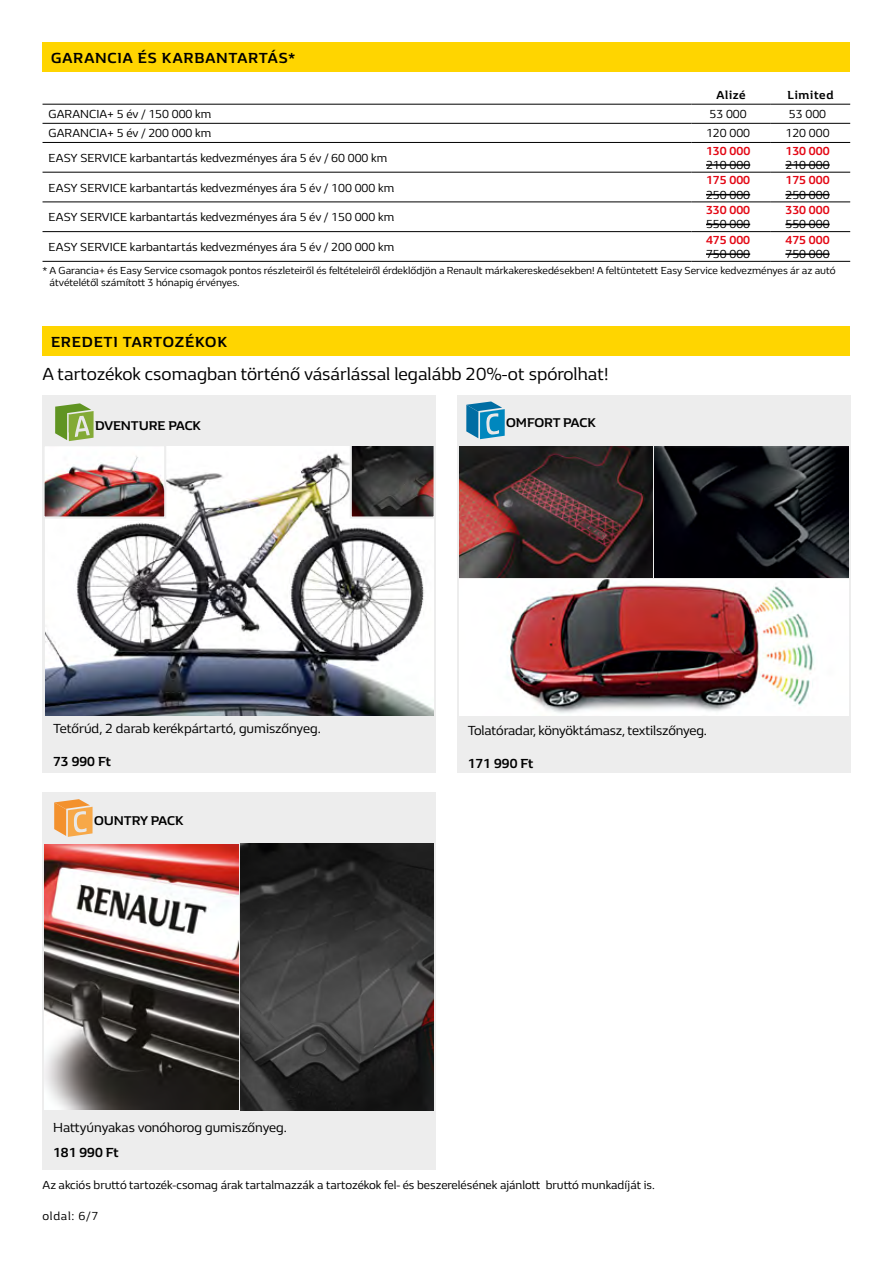
<style>
.page{position:relative;width:893px;height:1263px;background:#fff}
.page>*{position:absolute;margin:0;border:0;box-sizing:border-box;transform-origin:0 0}
.t1{font:18px "Renault Life";color:#000}
.t2{font:700 15px "Renault Life";letter-spacing:.05em;color:#000}
.t3{font:13.5px "Renault Life";letter-spacing:-.01em;color:#000}
.t4{font:700 13.5px "Renault Life";color:#000}
.t5{font:700 13.05px "Renault Life";color:#000}
.t6{font:12px "Renault Life";color:#000}
.t7{font:700 12px "Renault Life";color:#e30613}
.t8{font:700 12px "Renault Life";letter-spacing:.06em;color:#000}
.t9{font:10.5px/12px "Renault Life";color:#000}
</style>
<div class="page">
<div style="left:43px;top:43px;width:807px;height:29px;background:#ffd500"></div>
<hr style="left:43px;top:104px;width:648px;height:1px;background:#000">
<hr style="left:691px;top:104px;width:80px;height:1px;background:#000">
<hr style="left:771px;top:104px;width:79px;height:1px;background:#000">
<hr style="left:43px;top:123px;width:648px;height:1px;background:#000">
<hr style="left:691px;top:123px;width:80px;height:1px;background:#000">
<hr style="left:771px;top:123px;width:79px;height:1px;background:#000">
<hr style="left:43px;top:142px;width:648px;height:1px;background:#000">
<hr style="left:691px;top:142px;width:80px;height:1px;background:#000">
<hr style="left:771px;top:142px;width:79px;height:1px;background:#000">
<hr style="left:43px;top:172px;width:648px;height:1px;background:#000">
<hr style="left:691px;top:172px;width:80px;height:1px;background:#000">
<hr style="left:771px;top:172px;width:79px;height:1px;background:#000">
<hr style="left:43px;top:202px;width:648px;height:1px;background:#000">
<hr style="left:691px;top:202px;width:80px;height:1px;background:#000">
<hr style="left:771px;top:202px;width:79px;height:1px;background:#000">
<hr style="left:43px;top:231px;width:648px;height:1px;background:#000">
<hr style="left:691px;top:231px;width:80px;height:1px;background:#000">
<hr style="left:771px;top:231px;width:79px;height:1px;background:#000">
<hr style="left:43px;top:261px;width:648px;height:1px;background:#000">
<hr style="left:691px;top:261px;width:80px;height:1px;background:#000">
<hr style="left:771px;top:261px;width:79px;height:1px;background:#000">
<hr style="left:706px;top:164px;width:44px;height:2px;background:#000">
<hr style="left:785px;top:164px;width:45px;height:2px;background:#000">
<hr style="left:706px;top:194px;width:44px;height:1px;background:#000">
<hr style="left:785px;top:194px;width:45px;height:1px;background:#000">
<hr style="left:706px;top:224px;width:44px;height:1px;background:#000">
<hr style="left:785px;top:224px;width:45px;height:1px;background:#000">
<hr style="left:706px;top:253px;width:44px;height:2px;background:#000">
<hr style="left:785px;top:253px;width:45px;height:2px;background:#000">
<div style="left:43px;top:396px;width:393px;height:377px;background:#ededed"></div>
<div style="left:43px;top:792px;width:393px;height:378px;background:#ededed"></div>
<img style="left:45px;top:844px;width:193px;height:265px">
<img style="left:240px;top:843px;width:194px;height:268px">
<div style="left:457px;top:396px;width:393px;height:377px;background:#ededed"></div>
<img style="left:655px;top:446px;width:193px;height:131px">
<img style="left:459px;top:446px;width:194px;height:131px">
<div style="left:43px;top:326px;width:807px;height:30px;background:#ffd500"></div>
<img style="left:459px;top:579px;width:389px;height:136px">
<img style="left:45px;top:446px;width:389px;height:269px">
<img style="left:46px;top:447px;width:117px;height:69px">
<div style="left:43px;top:444px;width:123px;height:75px;border:2px solid #ededed"></div>
<img style="left:353px;top:446px;width:80px;height:70px">
<div style="left:350px;top:441px;width:86px;height:78px;border:2px solid #ededed"></div>
<svg style="left:55px;top:403px;width:39px;height:38px"></svg>
<svg style="left:466px;top:401px;width:39px;height:38px"></svg>
<svg style="left:54px;top:799px;width:39px;height:38px"></svg>
<p class="t2" style="left:51px;top:48px;width:246px">GARANCIA ÉS KARBANTARTÁS*</p>
<p class="t8" style="left:717px;top:87px;width:31px">Alizé</p>
<p class="t8" style="left:787px;top:87px;width:47px">Limited</p>
<p class="t6" style="left:49px;top:106px;width:164px">GARANCIA+ 5 év / 150 000 km</p>
<p class="t6" style="left:709px;top:106px;width:39px">53 000</p>
<p class="t6" style="left:789px;top:106px;width:39px">53 000</p>
<p class="t6" style="left:49px;top:125px;width:164px">GARANCIA+ 5 év / 200 000 km</p>
<p class="t6" style="left:706px;top:125px;width:46px">120 000</p>
<p class="t6" style="left:785px;top:125px;width:46px">120 000</p>
<p class="t6" style="left:49px;top:150px;width:340px">EASY SERVICE karbantartás kedvezményes ára 5 év / 60 000 km</p>
<p class="t7" style="left:706px;top:142px;width:46px">130 000</p>
<p class="t6" style="left:706px;top:157px;width:46px">210 000</p>
<p class="t7" style="left:785px;top:142px;width:46px">130 000</p>
<p class="t6" style="left:785px;top:157px;width:46px">210 000</p>
<p class="t6" style="left:49px;top:179px;width:347px">EASY SERVICE karbantartás kedvezményes ára 5 év / 100 000 km</p>
<p class="t6" style="left:49px;top:209px;width:347px">EASY SERVICE karbantartás kedvezményes ára 5 év / 150 000 km</p>
<p class="t7" style="left:706px;top:172px;width:46px">175 000</p>
<p class="t6" style="left:706px;top:187px;width:46px">250 000</p>
<p class="t7" style="left:706px;top:202px;width:46px">330 000</p>
<p class="t6" style="left:706px;top:216px;width:46px">550 000</p>
<p class="t7" style="left:785px;top:172px;width:46px">175 000</p>
<p class="t6" style="left:785px;top:187px;width:46px">250 000</p>
<p class="t7" style="left:785px;top:202px;width:46px">330 000</p>
<p class="t6" style="left:785px;top:216px;width:46px">550 000</p>
<p class="t7" style="left:785px;top:232px;width:46px">475 000</p>
<p class="t6" style="left:785px;top:246px;width:46px">750 000</p>
<p class="t9" style="left:50px;top:264px;width:788px;text-indent:-7px">* A Garancia+ és Easy Service csomagok pontos részleteiről és feltételeiről érdeklődjön a Renault márkakereskedésekben! A feltüntetett Easy Service kedvezményes ár az autó átvételétől számított 3 hónapig érvényes.</p>
<p class="t7" style="left:706px;top:232px;width:46px">475 000</p>
<p class="t6" style="left:706px;top:246px;width:46px">750 000</p>
<p class="t6" style="left:49px;top:239px;width:347px">EASY SERVICE karbantartás kedvezményes ára 5 év / 200 000 km</p>
<p class="t2" style="left:51px;top:332px;width:177px">EREDETI TARTOZÉKOK</p>
<p class="t5" style="left:503px;top:358px;width:108px">DVENTURE PACK</p>
<h1 class="t1" style="left:43px;top:362px;width:567px">A tartozékok csomagban történő vásárlással legalább 20%-ot spórolhat!</h1>
<p class="t5" style="left:95px;top:417px;width:108px">DVENTURE PACK</p>
<p class="t3" style="left:53px;top:720px;width:269px">Tetőrúd, 2 darab kerékpártartó, gumiszőnyeg.</p>
<p class="t4" style="left:53px;top:752px;width:59px">73 990 Ft</p>
<p class="t5" style="left:94px;top:811px;width:91px">OUNTRY PACK</p>
<p class="t3" style="left:53px;top:1118px;width:235px">Hattyúnyakas vonóhorog gumiszőnyeg.</p>
<p class="t4" style="left:53px;top:1143px;width:67px">181 990 Ft</p>
<p class="t5" style="left:506px;top:414px;width:91px">OMFORT PACK</p>
<p class="t3" style="left:468px;top:721px;width:241px">Tolatóradar, könyöktámasz, textilszőnyeg.</p>
<p class="t4" style="left:468px;top:754px;width:67px">171 990 Ft</p>
<p class="t6" style="left:43px;top:1177px;width:614px">Az akciós bruttó tartozék-csomag árak tartalmazzák a tartozékok fel- és beszerelésének ajánlott bruttó munkadíját is.</p>
<p class="t6" style="left:43px;top:1208px;width:58px">oldal: 6/7</p>
</div>
